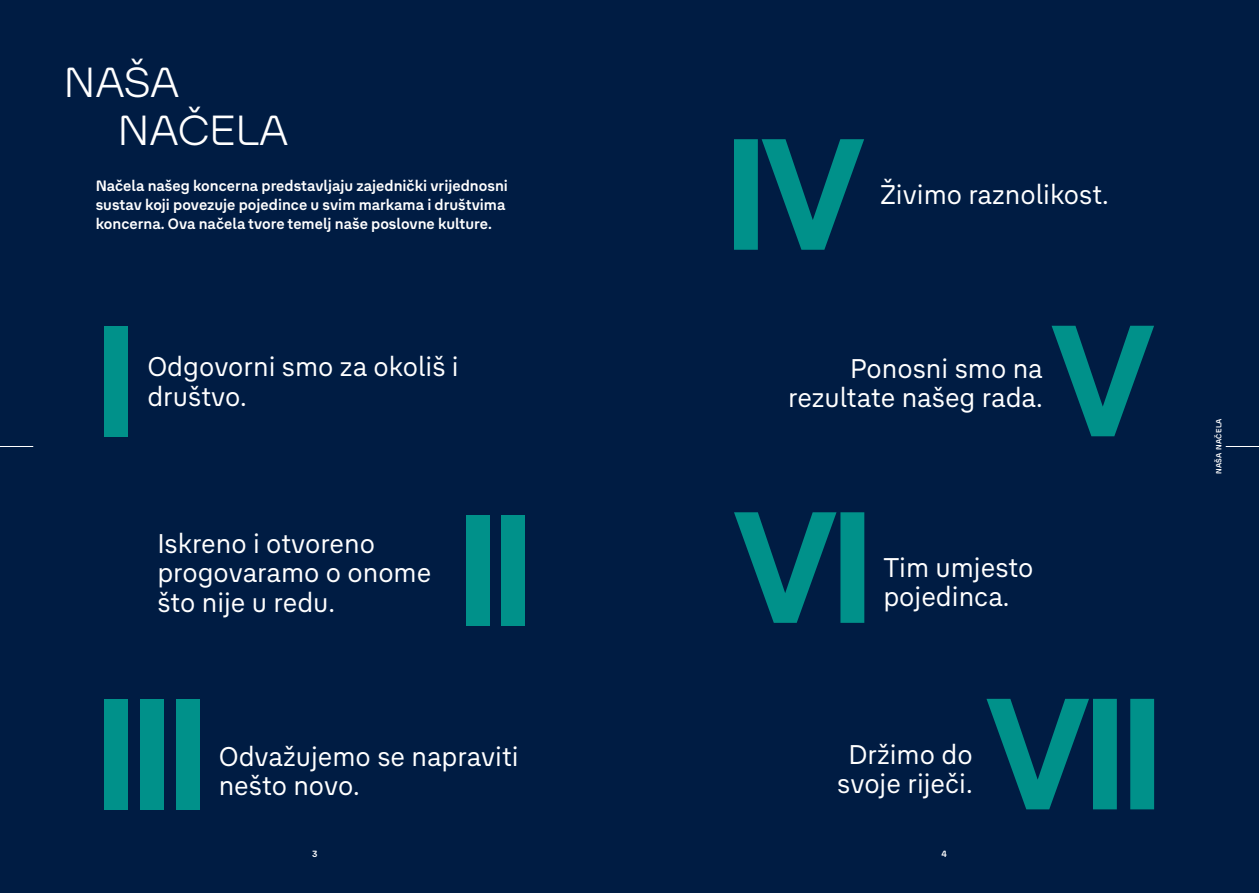
<style>
.page{position:relative;width:1259px;height:893px;background:#fff}
.page>*{position:absolute;margin:0;border:0;box-sizing:border-box;transform-origin:0 0}
.t1{font:300 42px/48px "The Group Head";color:#fff}
.t2{font:27px/29.2px "The Group Text";color:#fff}
.t3{font:700 15px/18.8px "The Group Text";color:#fff}
.t4{font:700 9px "The Group Text";color:#fff}
.t5{font:700 7.5px "The Group Text";letter-spacing:.05em;color:#fff}
</style>
<div class="page">
<div style="left:0;top:0;width:631px;height:893px;background:#001c43"></div>
<div style="left:627px;top:0;width:632px;height:893px;background:#001c43"></div>
<hr style="left:0;top:446px;width:33px;height:1px;background:#fff">
<hr style="left:1225px;top:446px;width:34px;height:1px;background:#fff">
<svg style="left:986px;top:699px;width:168px;height:110px"></svg>
<svg style="left:734px;top:512px;width:130px;height:111px"></svg>
<svg style="left:1051px;top:326px;width:103px;height:110px"></svg>
<svg style="left:734px;top:139px;width:130px;height:111px"></svg>
<div style="left:104px;top:699px;width:24px;height:110px;background:#00918a"></div>
<div style="left:140px;top:699px;width:24px;height:110px;background:#00918a"></div>
<div style="left:176px;top:699px;width:24px;height:110px;background:#00918a"></div>
<div style="left:466px;top:515px;width:23px;height:111px;background:#00918a"></div>
<div style="left:501px;top:515px;width:23px;height:111px;background:#00918a"></div>
<div style="left:104px;top:326px;width:24px;height:110px;background:#00918a"></div>
<h1 class="t1" style="left:118px;top:56px;width:172px;text-indent:-54px">NAŠA<br>NAČELA</h1>
<p class="t3" style="left:96px;top:176px;width:414px">Načela našeg koncerna predstavljaju zajednički vrijednosni sustav koji povezuje pojedince u svim markama i društvima koncerna. Ova načela tvore temelj naše poslovne kulture.</p>
<p class="t2" style="left:147px;top:350px;width:313px">Odgovorni smo za okoliš i društvo.</p>
<p class="t2" style="left:157px;top:527px;width:275px">Iskreno i otvoreno progovaramo o onome što nije u redu.</p>
<p class="t2" style="left:219px;top:740px;width:301px">Odvažujemo se napraviti nešto novo.</p>
<p class="t2" style="left:880px;top:178px;width:230px">Živimo raznolikost.</p>
<p class="t2" style="left:788px;top:352px;width:256px;text-align:right">Ponosni smo na rezultate našeg rada.</p>
<p class="t2" style="left:883px;top:551px;width:152px">Tim umjesto pojedinca.</p>
<p class="t2" style="left:837px;top:737px;width:137px;text-align:center">Držimo do svoje riječi.</p>
<p class="t4" style="left:312px;top:847px;width:7px">3</p>
<p class="t4" style="left:941px;top:847px;width:7px">4</p>
<p class="t5" style="left:1213px;top:474px;width:57px;rotate:-90deg">NAŠA NAČELA</p>
</div>
